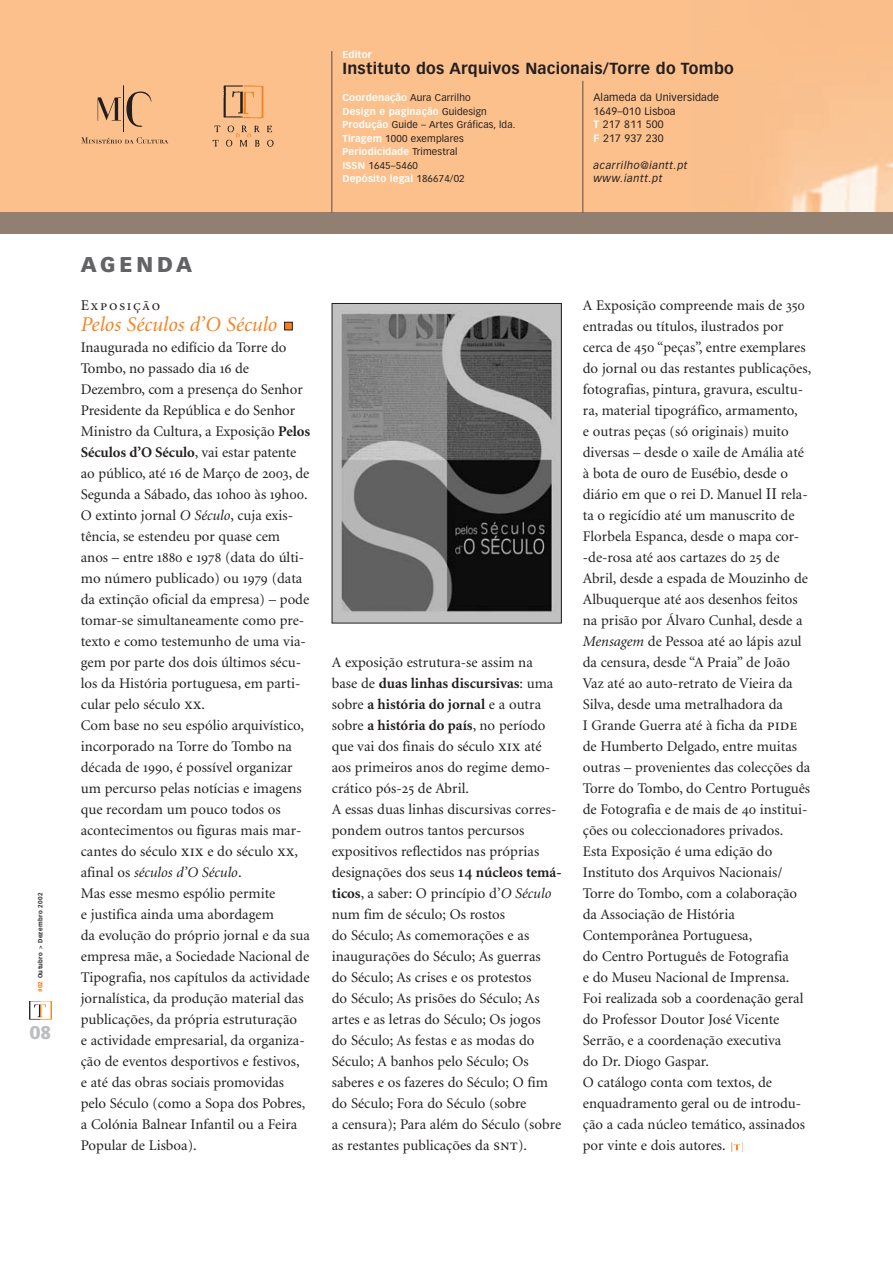
<style>
.page{position:relative;width:893px;height:1262px;background:#fff}
.page>*{position:absolute;margin:0;border:0;box-sizing:border-box;transform-origin:0 0}
.t1{font:italic 21px "Minion";color:#f58220}
.t2{font:900 21px "Vectora LH";letter-spacing:.175em;color:#636366}
.t3{font:900 18px "Vectora LH";color:#bcbdc0}
.t4{font:700 15.75px "Vectora LH";letter-spacing:.02em;color:#231f20}
.t5{font:15px "Minion Regular SC";letter-spacing:.1em;color:#231f20}
.t6{font:14.85px/21px "Minion";color:#231f20}
.t7{font:10.5px/13.5px "Vectora LH";letter-spacing:.015em;color:#231f20}
.t8{font:italic 10.5px/13.5px "Vectora LH";letter-spacing:.055em;color:#231f20}
.t9{font:9.75px/13.5px "Vectora LH";letter-spacing:.015em;color:#231f20}
.t10{font:700 9.75px "Vectora LH";letter-spacing:.02em;color:#fff}
.t11{font:700 6px "Vectora LH";letter-spacing:.06em;color:#231f20}
.s1{font-weight:900;color:#f58220}
.s2{font-weight:700;color:#fff}
.s3{font-family:"Minion Regular SC"}
.s4{font-weight:700}
.s5{font-style:italic}
.s6{font-family:"Minion Regular SC";font-size:16.5px}
.s7{font-family:"Minion Semibold SC";font-size:16.5px}
</style>
<div class="page">
<img style="left:29px;top:1001px;width:23px;height:19px">
<div style="left:0;top:0;width:892px;height:213px;background:#fbc08c"></div>
<img style="left:692px;top:139px;width:200px;height:74px">
<div style="left:0;top:213px;width:892px;height:21px;background:#917f71"></div>
<img style="left:212px;top:85px;width:62px;height:62px">
<hr style="left:123px;top:85px;width:1px;height:47px;background:#231f20">
<svg style="left:98px;top:92px;width:53px;height:35px"></svg>
<svg style="left:81px;top:137px;width:87px;height:7px"></svg>
<img style="left:243px;top:85px;width:22px;height:34px">
<img style="left:235px;top:133px;width:18px;height:5px">
<hr style="left:331px;top:51px;width:1px;height:162px;background:#6e5849">
<hr style="left:582px;top:81px;width:1px;height:132px;background:#6e5849">
<div style="left:284px;top:322px;width:8px;height:8px;background:#f58220"></div>
<div style="left:284px;top:322px;width:9px;height:8px;border:1px solid #231f20"></div>
<img style="left:334px;top:305px;width:225px;height:316px">
<img style="left:731px;top:1142px;width:12px;height:9px">
<p class="t11" style="left:38px;top:992px;width:101px;rotate:-90deg"><span class="s1">#02</span> Outubro &gt; Dezembro 2002</p>
<p class="t3" style="left:30px;top:1025px;width:23px">08</p>
<p class="t10" style="left:342px;top:50px;width:31px">Editor</p>
<p class="t4" style="left:342px;top:62px;width:393px">Instituto dos Arquivos Nacionais/Torre do Tombo</p>
<p class="t9" style="left:342px;top:92px;width:174px"><span class="s2">Coordenação</span> Aura Carrilho<br><span class="s2">Design e paginação</span> Guidesign<br><span class="s2">Produção</span> Guide – Artes Gráficas, lda.<br><span class="s2">Tiragem</span> 1000 exemplares<br><span class="s2">Periodicidade</span> Trimestral<br><span class="s2">ISSN</span> 1645–5460<br><span class="s2">Depósito legal</span> 186674/02</p>
<p class="t7" style="left:593px;top:91px;width:127px">Alameda da Universidade<br>1649–010 Lisboa<br><span class="s2">T</span> 217 811 500<br><span class="s2">F</span> 217 937 230</p>
<p class="t8" style="left:593px;top:159px;width:96px">acarrilho@iantt.pt www.iantt.pt</p>
<h1 class="t2" style="left:81px;top:256px;width:113px">AGENDA</h1>
<p class="t5" style="left:81px;top:299px;width:81px">Exposição</p>
<h1 class="t1" style="left:81px;top:316px;width:198px">Pelos Séculos d’O Século</h1>
<p class="t6" style="left:81px;top:338px;width:231px">Inaugurada no edifício da Torre do Tombo, no passado dia <span class="s3">16</span> de Dezembro, com a presença do Senhor Presidente da República e do Senhor Ministro da Cultura, a Exposição <span class="s4">Pelos Séculos d’O Século</span>, vai estar patente ao público, até <span class="s3">16</span> de Março de <span class="s3">2003</span>, de Segunda a Sábado, das <span class="s3">10</span>h<span class="s3">00</span> às <span class="s3">19</span>h<span class="s3">00</span>.<br>O extinto jornal <span class="s5">O Século</span>, cuja exis&shy;tência, se estendeu por quase cem anos – entre <span class="s3">1880</span> e <span class="s3">1978</span> (data do últi&shy;mo número publicado) ou <span class="s3">1979</span> (data da extinção oficial da empresa) – pode tomar-se simultaneamente como pre&shy;texto e como testemunho de uma via&shy;gem por parte dos dois últimos sécu&shy;los da História portuguesa, em parti&shy;cular pelo século <span class="s6">xx</span>.<br>Com base no seu espólio arquivístico, incorporado na Torre do Tombo na década de <span class="s3">1990</span>, é possível organizar um percurso pelas notícias e imagens que recordam um pouco todos os acontecimentos ou figuras mais mar&shy;cantes do século <span class="s6">xix</span> e do século <span class="s6">xx</span>, afinal os <span class="s5">séculos d’O Século</span>.<br>Mas esse mesmo espólio permite<br>e justifica ainda uma abordagem<br>da evolução do próprio jornal e da sua empresa mãe, a Sociedade Nacional de Tipografia, nos capítulos da actividade jornalística, da produção material das publicações, da própria estruturação<br>e actividade empresarial, da organiza&shy;ção de eventos desportivos e festivos,<br>e até das obras sociais promovidas pelo Século (como a Sopa dos Pobres, a Colónia Balnear Infantil ou a Feira Popular de Lisboa).</p>
<p class="t6" style="left:332px;top:653px;width:231px">A exposição estrutura-se assim na base de <span class="s4">duas linhas discursivas</span>: uma sobre <span class="s4">a história do jornal</span> e a outra sobre <span class="s4">a história do país</span>, no período que vai dos finais do século <span class="s6">xix</span> até aos primeiros anos do regime demo&shy;crático pós-<span class="s3">25</span> de Abril.<br>A essas duas linhas discursivas corres&shy;pondem outros tantos percursos expositivos reflectidos nas próprias designações dos seus <span class="s7">14</span> <span class="s4">núcleos temá&shy;ticos</span>, a saber: O princípio d’<span class="s5">O Século </span>num fim de século; Os rostos<br>do Século; As comemorações e as inaugurações do Século; As guerras<br>do Século; As crises e os protestos<br>do Século; As prisões do Século; As artes e as letras do Século; Os jogos<br>do Século; As festas e as modas do Século; A banhos pelo Século; Os saberes e os fazeres do Século; O fim do Século; Fora do Século (sobre<br>a censura); Para além do Século (sobre as restantes publicações da <span class="s6">snt</span>).</p>
<p class="t6" style="left:583px;top:296px;width:230px">A Exposição compreende mais de <span class="s3">350 </span>entradas ou títulos, ilustrados por cerca de <span class="s3">450</span> “peças”, entre exemplares do jornal ou das restantes publicações, fotografias, pintura, gravura, escultu&shy;ra, material tipográfico, armamento,<br>e outras peças (só originais) muito diversas – desde o xaile de Amália até à bota de ouro de Eusébio, desde o diário em que o rei D. Manuel <span class="s6">II</span> rela&shy;ta o regicídio até um manuscrito de Florbela Espanca, desde o mapa cor--de-rosa até aos cartazes do <span class="s3">25</span> de Abril, desde a espada de Mouzinho de Albuquerque até aos desenhos feitos na prisão por Álvaro Cunhal, desde a <span class="s5">Mensagem</span> de Pessoa até ao lápis azul da censura, desde “A Praia” de João Vaz até ao auto-retrato de Vieira da Silva, desde uma metralhadora da<br><span class="s3">I</span> Grande Guerra até à ficha da <span class="s6">pide </span>de Humberto Delgado, entre muitas outras – provenientes das colecções da Torre do Tombo, do Centro Português de Fotografia e de mais de <span class="s3">40</span> institui&shy;ções ou coleccionadores privados.<br>Esta Exposição é uma edição do Instituto dos Arquivos Nacionais/ Torre do Tombo, com a colaboração da Associação de História Contemporânea Portuguesa,<br>do Centro Português de Fotografia<br>e do Museu Nacional de Imprensa.<br>Foi realizada sob a coordenação geral do Professor Doutor José Vicente Serrão, e a coordenação executiva<br>do Dr. Diogo Gaspar.<br>O catálogo conta com textos, de enquadramento geral ou de introdu&shy;ção a cada núcleo temático, assinados por vinte e dois autores.</p>
</div>
